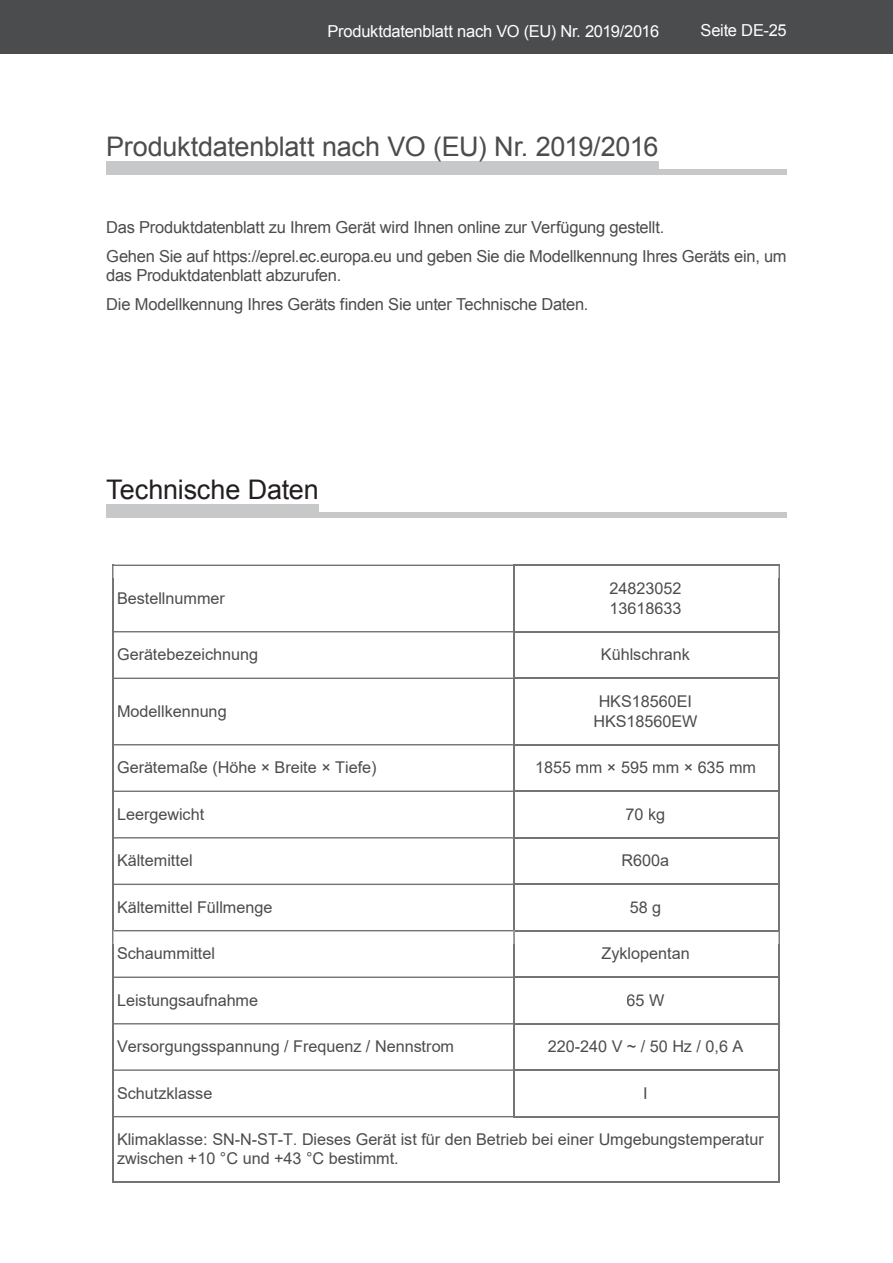
<style>
.page{position:relative;width:893px;height:1263px;background:#fff}
.page>*{position:absolute;margin:0;border:0;box-sizing:border-box;transform-origin:0 0}
.t1{font:27px "Arial";letter-spacing:-.01em;color:#4b4c4d}
.t2{font:27px "Arial";letter-spacing:-.005em;color:#231f20}
.t3{font:16.5px/28.3px "Arial";letter-spacing:-.015em;color:#4b4c4d}
.t4{font:16.5px "Arial";letter-spacing:-.015em;color:#fff}
.t5{font:16.2px/20px "Arial";color:#4b4c4d}
</style>
<div class="page">
<div style="left:0;top:0;width:893px;height:54px;background:#4b4c4d"></div>
<div style="left:106px;top:504px;width:213px;height:12px;background:#c7c8ca"></div>
<div style="left:106px;top:512px;width:681px;height:6px;background:#c7c8ca"></div>
<div style="left:106px;top:161px;width:553px;height:12px;background:#c7c8ca"></div>
<div style="left:106px;top:169px;width:681px;height:6px;background:#c7c8ca"></div>
<svg style="left:112px;top:565px;width:403px;height:14px"></svg>
<hr style="left:515px;top:565px;width:263px;height:1px;background:#727477">
<svg style="left:778px;top:565px;width:2px;height:14px"></svg>
<hr style="left:112px;top:579px;width:1px;height:52px;background:#727477">
<hr style="left:513px;top:579px;width:2px;height:52px;background:#727477">
<hr style="left:778px;top:579px;width:2px;height:52px;background:#727477">
<svg style="left:112px;top:631px;width:1px;height:14px"></svg>
<hr style="left:113px;top:631px;width:400px;height:1px;background:#727477">
<svg style="left:513px;top:631px;width:2px;height:14px"></svg>
<hr style="left:515px;top:631px;width:263px;height:1px;background:#727477">
<svg style="left:778px;top:631px;width:2px;height:14px"></svg>
<hr style="left:112px;top:645px;width:1px;height:33px;background:#727477">
<hr style="left:513px;top:645px;width:2px;height:33px;background:#727477">
<hr style="left:778px;top:645px;width:2px;height:33px;background:#727477">
<svg style="left:112px;top:678px;width:403px;height:14px"></svg>
<hr style="left:515px;top:678px;width:263px;height:1px;background:#727477">
<svg style="left:778px;top:678px;width:2px;height:14px"></svg>
<hr style="left:112px;top:692px;width:1px;height:52px;background:#727477">
<hr style="left:513px;top:692px;width:2px;height:52px;background:#727477">
<hr style="left:778px;top:692px;width:2px;height:52px;background:#727477">
<svg style="left:112px;top:744px;width:403px;height:14px"></svg>
<hr style="left:515px;top:744px;width:263px;height:1px;background:#727477">
<svg style="left:778px;top:744px;width:2px;height:14px"></svg>
<hr style="left:112px;top:758px;width:1px;height:33px;background:#727477">
<hr style="left:513px;top:758px;width:2px;height:33px;background:#727477">
<hr style="left:778px;top:758px;width:2px;height:33px;background:#727477">
<svg style="left:112px;top:791px;width:403px;height:14px"></svg>
<hr style="left:515px;top:791px;width:263px;height:1px;background:#727477">
<svg style="left:778px;top:791px;width:2px;height:14px"></svg>
<hr style="left:112px;top:805px;width:1px;height:32px;background:#727477">
<hr style="left:513px;top:805px;width:2px;height:32px;background:#727477">
<hr style="left:778px;top:805px;width:2px;height:32px;background:#727477">
<svg style="left:112px;top:837px;width:403px;height:14px"></svg>
<hr style="left:515px;top:837px;width:263px;height:2px;background:#727477">
<svg style="left:778px;top:837px;width:2px;height:14px"></svg>
<hr style="left:112px;top:851px;width:1px;height:33px;background:#727477">
<hr style="left:513px;top:851px;width:2px;height:33px;background:#727477">
<hr style="left:778px;top:851px;width:2px;height:33px;background:#727477">
<svg style="left:112px;top:884px;width:403px;height:14px"></svg>
<hr style="left:515px;top:884px;width:263px;height:1px;background:#727477">
<svg style="left:778px;top:884px;width:2px;height:14px"></svg>
<hr style="left:112px;top:898px;width:1px;height:32px;background:#727477">
<hr style="left:513px;top:898px;width:2px;height:32px;background:#727477">
<hr style="left:778px;top:898px;width:2px;height:32px;background:#727477">
<svg style="left:112px;top:930px;width:403px;height:14px"></svg>
<hr style="left:515px;top:930px;width:263px;height:1px;background:#727477">
<svg style="left:778px;top:930px;width:2px;height:14px"></svg>
<hr style="left:112px;top:944px;width:1px;height:33px;background:#727477">
<hr style="left:513px;top:944px;width:2px;height:33px;background:#727477">
<hr style="left:778px;top:944px;width:2px;height:33px;background:#727477">
<svg style="left:112px;top:977px;width:403px;height:13px"></svg>
<hr style="left:515px;top:977px;width:263px;height:1px;background:#727477">
<svg style="left:778px;top:977px;width:2px;height:13px"></svg>
<hr style="left:112px;top:990px;width:1px;height:33px;background:#727477">
<hr style="left:513px;top:990px;width:2px;height:33px;background:#727477">
<hr style="left:778px;top:990px;width:2px;height:33px;background:#727477">
<svg style="left:112px;top:1023px;width:403px;height:14px"></svg>
<hr style="left:515px;top:1023px;width:263px;height:1px;background:#727477">
<svg style="left:778px;top:1023px;width:2px;height:14px"></svg>
<hr style="left:112px;top:1037px;width:1px;height:32px;background:#727477">
<hr style="left:513px;top:1037px;width:2px;height:32px;background:#727477">
<hr style="left:778px;top:1037px;width:2px;height:32px;background:#727477">
<svg style="left:112px;top:1069px;width:403px;height:14px"></svg>
<hr style="left:515px;top:1069px;width:263px;height:2px;background:#727477">
<svg style="left:778px;top:1069px;width:2px;height:14px"></svg>
<hr style="left:112px;top:1083px;width:1px;height:33px;background:#727477">
<hr style="left:513px;top:1083px;width:2px;height:33px;background:#727477">
<hr style="left:778px;top:1083px;width:2px;height:33px;background:#727477">
<svg style="left:112px;top:1116px;width:403px;height:14px"></svg>
<hr style="left:515px;top:1116px;width:263px;height:1px;background:#727477">
<svg style="left:778px;top:1116px;width:2px;height:14px"></svg>
<hr style="left:112px;top:1130px;width:1px;height:53px;background:#727477">
<hr style="left:113px;top:1181px;width:665px;height:2px;background:#727477">
<hr style="left:778px;top:1130px;width:2px;height:53px;background:#727477">
<p class="t4" style="left:328px;top:22px;width:333px">Produktdatenblatt nach VO (EU) Nr. 2019/2016</p>
<p class="t4" style="left:700px;top:22px;width:88px">Seite DE-25</p>
<h1 class="t1" style="left:106px;top:131px;width:554px">Produktdatenblatt nach VO (EU) Nr. 2019/2016</h1>
<p class="t3" style="left:106px;top:213px;width:682px">Das Produktdatenblatt zu Ihrem Gerät wird Ihnen online zur Verfügung gestellt.<br>Gehen Sie auf https://eprel.ec.europa.eu und geben Sie die Modellkennung Ihres Geräts ein, um</p>
<p class="t3" style="left:106px;top:261px;width:484px">das Produktdatenblatt abzurufen.<br>Die Modellkennung Ihres Geräts finden Sie unter Technische Daten.</p>
<h1 class="t2" style="left:106px;top:475px;width:214px">Technische Daten</h1>
<p class="t5" style="left:117px;top:588px;width:109px">Bestellnummer</p>
<p class="t5" style="left:609px;top:578px;width:73px">24823052<br>13618633</p>
<p class="t5" style="left:117px;top:645px;width:143px">Gerätebezeichnung</p>
<p class="t5" style="left:601px;top:645px;width:91px">Kühlschrank</p>
<p class="t5" style="left:117px;top:701px;width:111px">Modellkennung</p>
<p class="t5" style="left:593px;top:691px;width:106px;text-align:center">HKS18560EI<br>HKS18560EW</p>
<p class="t5" style="left:117px;top:758px;width:261px">Gerätemaße (Höhe × Breite × Tiefe)</p>
<p class="t5" style="left:535px;top:758px;width:222px">1855 mm × 595 mm × 635 mm</p>
<p class="t5" style="left:117px;top:804px;width:89px">Leergewicht</p>
<p class="t5" style="left:626px;top:804px;width:41px">70 kg</p>
<p class="t5" style="left:117px;top:851px;width:77px">Kältemittel</p>
<p class="t5" style="left:621px;top:851px;width:49px">R600a</p>
<p class="t5" style="left:117px;top:897px;width:157px">Kältemittel Füllmenge</p>
<p class="t5" style="left:630px;top:897px;width:33px">58 g</p>
<p class="t5" style="left:117px;top:944px;width:100px">Schaummittel</p>
<p class="t5" style="left:601px;top:944px;width:90px">Zyklopentan</p>
<p class="t5" style="left:117px;top:990px;width:143px">Leistungsaufnahme</p>
<p class="t5" style="left:626px;top:990px;width:39px">65 W</p>
<p class="t5" style="left:117px;top:1037px;width:338px">Versorgungsspannung / Frequenz / Nennstrom</p>
<p class="t5" style="left:548px;top:1037px;width:197px">220-240 V ~ / 50 Hz / 0,6 A</p>
<p class="t5" style="left:117px;top:1083px;width:97px">Schutzklasse</p>
<p class="t5" style="left:643px;top:1083px;width:6px">I</p>
<p class="t5" style="left:117px;top:1130px;width:648px;line-height:18.9px">Klimaklasse: SN-N-ST-T. Dieses Gerät ist für den Betrieb bei einer Umgebungstemperatur zwischen +10 °C und +43 °C bestimmt.</p>
</div>
